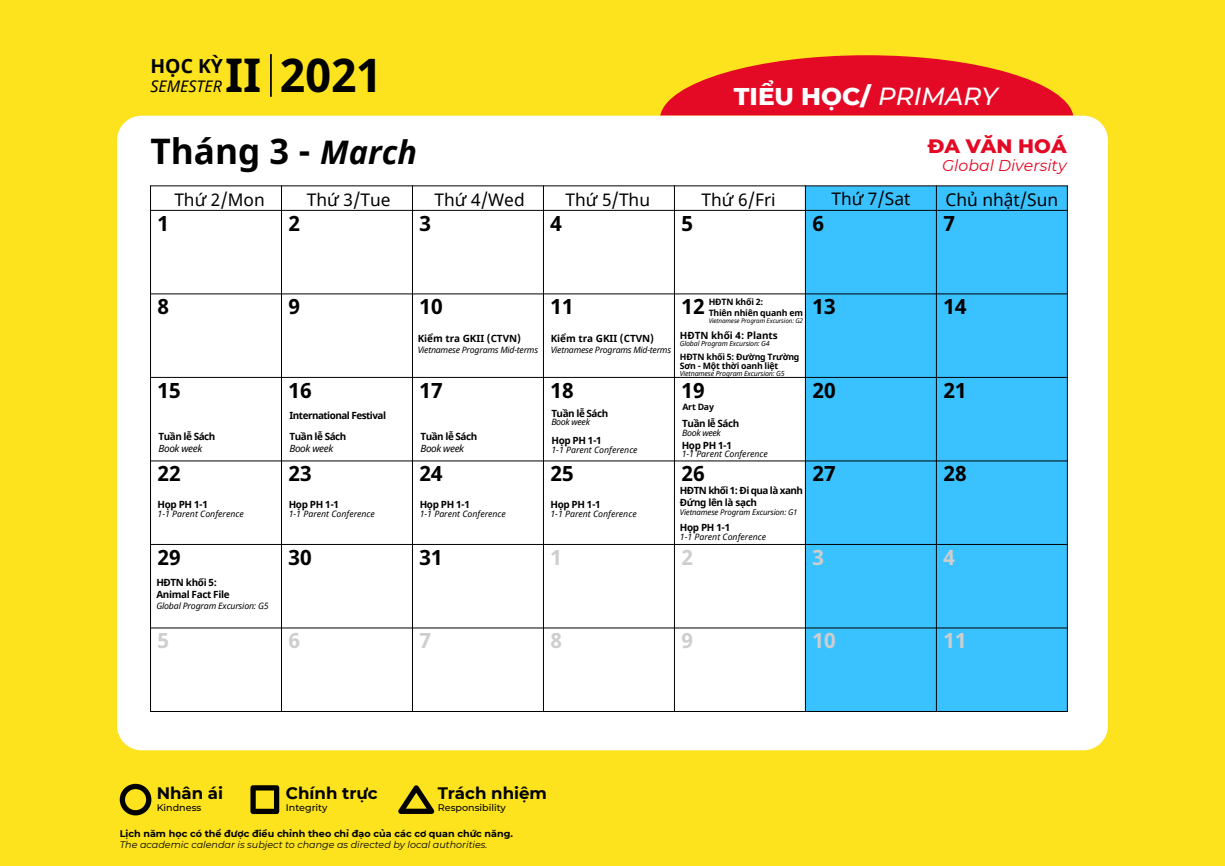
<style>
.page{position:relative;width:1225px;height:866px;background:#fce31d}
.page>*{position:absolute;margin:0;border:0;box-sizing:border-box;transform-origin:0 0}
.t1{font:700 46.38px "Noto Sans";color:#000}
.t2{font:700 35.18px "Noto Sans";color:#000}
.t3{font:800 24.68px "Montserrat";color:#fff}
.t4{font:700 21px "Noto Sans";color:#000}
.t5{font:700 21px "Noto Sans";color:#cecece}
.t6{font:800 19.78px "Montserrat";color:#e40924}
.t7{font:700 19.25px "Noto Sans";color:#000}
.t8{font:17.32px "Noto Sans";color:#000}
.t9{font:700 16.62px "Montserrat";color:#000}
.t10{font:italic 15.92px "Noto Sans";color:#000}
.t11{font:italic 15.75px "Montserrat";color:#e40924}
.t12{font:700 9.97px/11.9px "Noto Sans";letter-spacing:-.035em;color:#000}
.t13{font:700 9.97px "Noto Sans";color:#000}
.t14{font:700 9.97px/11.9px "Noto Sans";letter-spacing:-.055em;color:#000}
.t15{font:italic 9.97px "Noto Sans";letter-spacing:-.035em;color:#000}
.t16{font:italic 9.62px "Montserrat";color:#000}
.t17{font:700 9.62px "Montserrat";color:#000}
.t18{font:500 9.62px "Montserrat";color:#000}
.t19{font:italic 8.75px "Noto Sans";color:#000}
.t20{font:700 8.75px/10.5px "Noto Sans";letter-spacing:-.025em;color:#000}
.t21{font:italic 8.75px "Noto Sans";letter-spacing:-.025em;color:#000}
.t22{font:italic 8.75px "Noto Sans";letter-spacing:-.02em;color:#000}
.t23{font:italic 8.75px "Noto Sans";letter-spacing:-.035em;color:#000}
.t24{font:italic 7.88px "Noto Sans";letter-spacing:-.02em;color:#000}
.t25{font:italic 7px "Noto Sans";letter-spacing:-.02em;color:#000}
.t26{font:italic 6.3px "Noto Sans";letter-spacing:-.02em;color:#000}
.s1{font-style:italic;font-size:32.38px}
.s2{font-weight:500;font-style:italic}
</style>
<div class="page">
<svg style="left:120px;top:784px;width:31px;height:31px"></svg>
<svg style="left:398px;top:785px;width:36px;height:29px"></svg>
<svg style="left:250px;top:785px;width:29px;height:29px"></svg>
<svg style="left:660px;top:55px;width:413px;height:61px"></svg>
<div style="left:117px;top:116px;width:991px;height:634px;background:#fff;border-radius:25px"></div>
<div style="left:805px;top:186px;width:131px;height:525px;background:#39c2ff"></div>
<div style="left:936px;top:186px;width:131px;height:525px;background:#39c2ff"></div>
<hr style="left:150px;top:186px;width:917px;height:1px;background:#000">
<hr style="left:150px;top:711px;width:917px;height:1px;background:#000">
<hr style="left:150px;top:186px;width:1px;height:525px;background:#000">
<hr style="left:1067px;top:186px;width:1px;height:525px;background:#000">
<hr style="left:150px;top:210px;width:917px;height:1px;background:#000">
<hr style="left:150px;top:294px;width:917px;height:1px;background:#000">
<hr style="left:150px;top:377px;width:917px;height:1px;background:#000">
<hr style="left:150px;top:461px;width:917px;height:1px;background:#000">
<hr style="left:150px;top:544px;width:917px;height:1px;background:#000">
<hr style="left:150px;top:628px;width:917px;height:1px;background:#000">
<hr style="left:281px;top:186px;width:1px;height:525px;background:#000">
<hr style="left:412px;top:186px;width:1px;height:525px;background:#000">
<hr style="left:543px;top:186px;width:1px;height:525px;background:#000">
<hr style="left:674px;top:186px;width:1px;height:525px;background:#000">
<hr style="left:805px;top:186px;width:1px;height:525px;background:#000">
<hr style="left:936px;top:186px;width:1px;height:525px;background:#000">
<hr style="left:270px;top:54px;width:2px;height:43px;background:#000">
<h3 class="t7" style="left:150px;top:52px;width:74px">HỌC KỲ</h3>
<h3 class="t10" style="left:150px;top:75px;width:73px">SEMESTER</h3>
<h1 class="t1" style="left:225px;top:42px;width:158px">II 2021</h1>
<h2 class="t2" style="left:150px;top:127px;width:268px">Tháng 3 - <span class="s1">March</span></h2>
<h3 class="t3" style="left:734px;top:78px;width:265px">TIỂU HỌC/ <span class="s2">PRIMARY</span></h3>
<h3 class="t6" style="left:927px;top:132px;width:140px">ĐA VĂN HOÁ</h3>
<h3 class="t11" style="left:942px;top:154px;width:126px">Global Diversity</h3>
<h3 class="t8" style="left:174px;top:187px;width:92px">Thứ 2/Mon</h3>
<h3 class="t8" style="left:307px;top:187px;width:85px">Thứ 3/Tue</h3>
<h3 class="t8" style="left:434px;top:187px;width:92px">Thứ 4/Wed</h3>
<h3 class="t8" style="left:565px;top:187px;width:86px">Thứ 5/Thu</h3>
<h3 class="t8" style="left:701px;top:187px;width:76px">Thứ 6/Fri</h3>
<h3 class="t8" style="left:831px;top:187px;width:81px">Thứ 7/Sat</h3>
<h3 class="t8" style="left:945px;top:187px;width:114px">Chủ nhật/Sun</h3>
<h3 class="t4" style="left:157px;top:208px;width:13px">1</h3>
<h3 class="t4" style="left:288px;top:208px;width:13px">2</h3>
<h3 class="t4" style="left:419px;top:208px;width:13px">3</h3>
<h3 class="t4" style="left:550px;top:208px;width:13px">4</h3>
<h3 class="t4" style="left:681px;top:208px;width:13px">5</h3>
<h3 class="t4" style="left:812px;top:208px;width:13px">6</h3>
<h3 class="t4" style="left:943px;top:208px;width:13px">7</h3>
<p class="t20" style="left:709px;top:297px;width:96px">HĐTN khối 2:<br>Thiên nhiên quanh em</p>
<p class="t26" style="left:709px;top:316px;width:96px">Vietnamese Program Excursion: G2</p>
<p class="t20" style="left:680px;top:353px;width:121px;line-height:8.8px">HĐTN khối 5: Đường Trường<br>Sơn - Một thời oanh liệt</p>
<p class="t25" style="left:680px;top:368px;width:106px">Vietnamese Program Excursion: G5</p>
<h3 class="t4" style="left:157px;top:292px;width:13px">8</h3>
<h3 class="t4" style="left:288px;top:292px;width:13px">9</h3>
<h3 class="t4" style="left:419px;top:292px;width:25px">10</h3>
<h3 class="t4" style="left:550px;top:292px;width:25px">11</h3>
<h3 class="t4" style="left:681px;top:292px;width:25px">12</h3>
<h3 class="t4" style="left:812px;top:292px;width:25px">13</h3>
<h3 class="t4" style="left:943px;top:292px;width:25px">14</h3>
<p class="t13" style="left:680px;top:328px;width:99px">HĐTN khối 4: Plants</p>
<p class="t25" style="left:680px;top:338px;width:91px">Global Program Excursion: G4</p>
<p class="t13" style="left:418px;top:332px;width:105px">Kiểm tra GKII (CTVN)</p>
<p class="t21" style="left:418px;top:343px;width:122px">Vietnamese Programs Mid-terms</p>
<p class="t13" style="left:550px;top:332px;width:105px">Kiểm tra GKII (CTVN)</p>
<p class="t21" style="left:550px;top:343px;width:122px">Vietnamese Programs Mid-terms</p>
<h3 class="t4" style="left:158px;top:375px;width:25px">15</h3>
<h3 class="t4" style="left:288px;top:375px;width:25px">16</h3>
<h3 class="t4" style="left:419px;top:375px;width:25px">17</h3>
<h3 class="t4" style="left:550px;top:375px;width:25px">18</h3>
<h3 class="t4" style="left:681px;top:375px;width:25px">19</h3>
<h3 class="t4" style="left:812px;top:375px;width:25px">20</h3>
<h3 class="t4" style="left:943px;top:375px;width:25px">21</h3>
<p class="t12" style="left:158px;top:431px;width:58px">Tuần lễ Sách</p>
<p class="t15" style="left:158px;top:441px;width:45px">Book week</p>
<p class="t12" style="left:290px;top:410px;width:98px">International Festival</p>
<p class="t12" style="left:289px;top:431px;width:58px">Tuần lễ Sách</p>
<p class="t15" style="left:289px;top:441px;width:45px">Book week</p>
<p class="t12" style="left:420px;top:431px;width:58px">Tuần lễ Sách</p>
<p class="t15" style="left:420px;top:441px;width:45px">Book week</p>
<p class="t20" style="left:682px;top:401px;width:33px">Art Day</p>
<p class="t12" style="left:551px;top:407px;width:58px">Tuần lễ Sách</p>
<p class="t23" style="left:551px;top:416px;width:40px">Book week</p>
<p class="t12" style="left:682px;top:417px;width:58px">Tuần lễ Sách</p>
<p class="t23" style="left:682px;top:426px;width:40px">Book week</p>
<p class="t12" style="left:551px;top:434px;width:52px">Họp PH 1-1</p>
<p class="t19" style="left:551px;top:443px;width:88px">1-1 Parent Conference</p>
<p class="t12" style="left:681px;top:439px;width:52px">Họp PH 1-1</p>
<p class="t19" style="left:681px;top:448px;width:88px">1-1 Parent Conference</p>
<h3 class="t4" style="left:158px;top:459px;width:25px">22</h3>
<h3 class="t4" style="left:288px;top:459px;width:25px">23</h3>
<h3 class="t4" style="left:419px;top:459px;width:25px">24</h3>
<h3 class="t4" style="left:550px;top:459px;width:25px">25</h3>
<h3 class="t4" style="left:681px;top:459px;width:25px">26</h3>
<h3 class="t4" style="left:812px;top:459px;width:25px">27</h3>
<h3 class="t4" style="left:943px;top:459px;width:25px">28</h3>
<p class="t12" style="left:157px;top:499px;width:52px">Họp PH 1-1</p>
<p class="t19" style="left:157px;top:508px;width:88px">1-1 Parent Conference</p>
<p class="t12" style="left:289px;top:499px;width:52px">Họp PH 1-1</p>
<p class="t19" style="left:289px;top:508px;width:88px">1-1 Parent Conference</p>
<p class="t12" style="left:420px;top:499px;width:52px">Họp PH 1-1</p>
<p class="t19" style="left:420px;top:508px;width:88px">1-1 Parent Conference</p>
<p class="t12" style="left:550px;top:499px;width:52px">Họp PH 1-1</p>
<p class="t19" style="left:550px;top:508px;width:88px">1-1 Parent Conference</p>
<p class="t14" style="left:680px;top:485px;width:125px">HĐTN khối 1: Đi qua là xanh<br>Đứng lên là sạch</p>
<p class="t24" style="left:680px;top:507px;width:119px">Vietnamese Program Excursion: G1</p>
<p class="t12" style="left:680px;top:522px;width:52px">Họp PH 1-1</p>
<p class="t19" style="left:680px;top:531px;width:88px">1-1 Parent Conference</p>
<h3 class="t4" style="left:158px;top:542px;width:25px">29</h3>
<h3 class="t4" style="left:288px;top:542px;width:25px">30</h3>
<h3 class="t4" style="left:419px;top:542px;width:25px">31</h3>
<h3 class="t5" style="left:550px;top:542px;width:13px">1</h3>
<h3 class="t5" style="left:681px;top:542px;width:13px">2</h3>
<h3 class="t5" style="left:812px;top:542px;width:13px">3</h3>
<h3 class="t5" style="left:943px;top:542px;width:13px">4</h3>
<p class="t12" style="left:156px;top:577px;width:75px">HĐTN khối 5:<br>Animal Fact File</p>
<p class="t22" style="left:156px;top:599px;width:114px">Global Program Excursion: G5</p>
<h3 class="t5" style="left:157px;top:626px;width:13px">5</h3>
<h3 class="t5" style="left:288px;top:626px;width:13px">6</h3>
<h3 class="t5" style="left:419px;top:626px;width:13px">7</h3>
<h3 class="t5" style="left:550px;top:626px;width:13px">8</h3>
<h3 class="t5" style="left:681px;top:626px;width:13px">9</h3>
<h3 class="t5" style="left:812px;top:626px;width:25px">10</h3>
<h3 class="t5" style="left:943px;top:626px;width:25px">11</h3>
<h3 class="t9" style="left:157px;top:781px;width:68px">Nhân ái</h3>
<p class="t18" style="left:157px;top:801px;width:46px">Kindness</p>
<h3 class="t9" style="left:286px;top:781px;width:93px">Chính trực</h3>
<p class="t18" style="left:286px;top:801px;width:43px">Integrity</p>
<h3 class="t9" style="left:438px;top:781px;width:111px">Trách nhiệm</h3>
<p class="t18" style="left:438px;top:801px;width:70px">Responsibility</p>
<p class="t17" style="left:120px;top:826px;width:395px">Lịch năm học có thể được điều chỉnh theo chỉ đạo của các cơ quan chức năng.</p>
<p class="t16" style="left:120px;top:838px;width:369px">The academic calendar is subject to change as directed by local authorities.</p>
</div>
